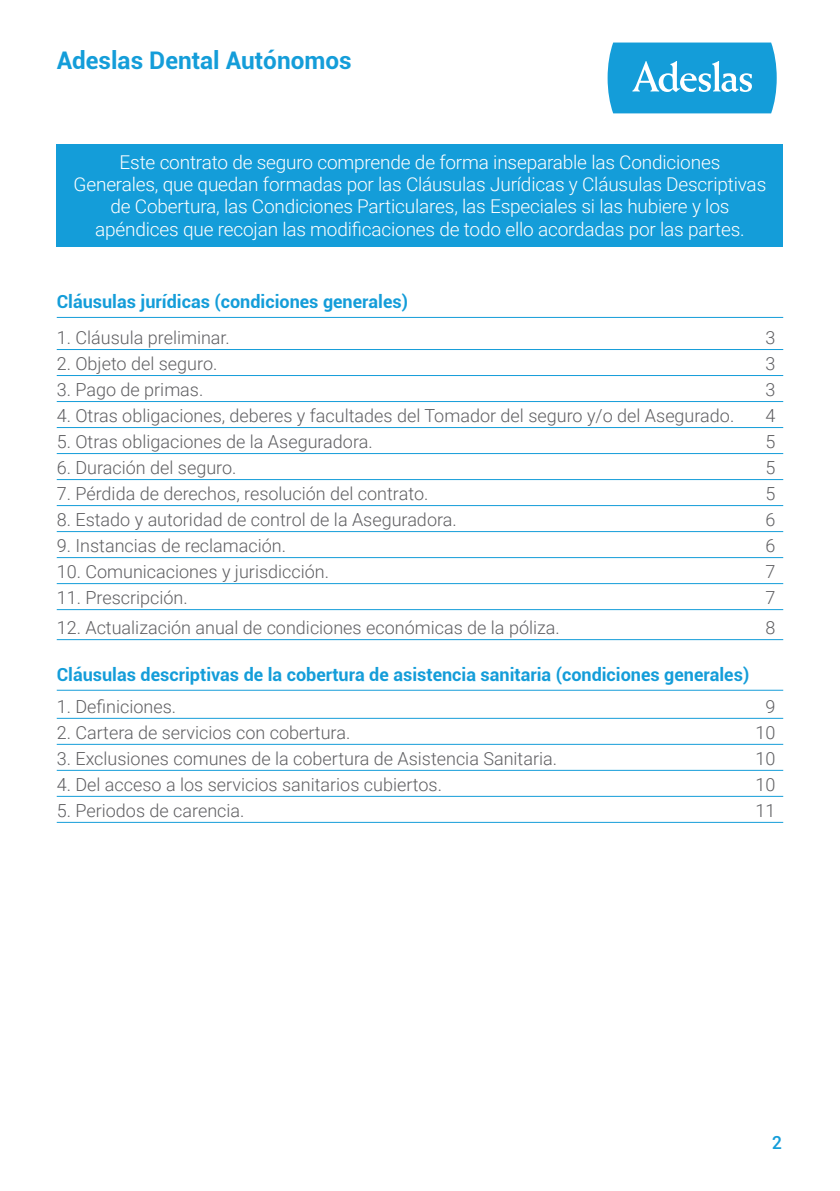
<style>
.page{position:relative;width:840px;height:1191px;background:#fff}
.page>*{position:absolute;margin:0;border:0;box-sizing:border-box;transform-origin:0 0}
.t1{font:700 24.2px "Roboto";color:#149dd9}
.t2{font:300 19px/22px "Roboto";letter-spacing:-.01em;color:#fff;text-align:center}
.t3{font:300 18px "Roboto";color:#5f5f62}
.t4{font:700 18px "Roboto";color:#149dd9}
.t5{font:500 18px "Roboto";color:#149dd9}
</style>
<div class="page">
<svg style="left:607px;top:43px;width:169px;height:70px;background:#2fa8dd"></svg>
<div style="left:57px;top:145px;width:725px;height:102px;background:#149dd9"></div>
<hr style="left:57px;top:317px;width:725px;height:1px;background:#149dd9">
<hr style="left:57px;top:349px;width:725px;height:1px;background:#149dd9">
<hr style="left:57px;top:375px;width:725px;height:1px;background:#149dd9">
<hr style="left:57px;top:401px;width:725px;height:1px;background:#149dd9">
<hr style="left:57px;top:427px;width:725px;height:1px;background:#149dd9">
<hr style="left:57px;top:453px;width:725px;height:1px;background:#149dd9">
<hr style="left:57px;top:479px;width:725px;height:1px;background:#149dd9">
<hr style="left:57px;top:505px;width:725px;height:1px;background:#149dd9">
<hr style="left:57px;top:531px;width:725px;height:1px;background:#149dd9">
<hr style="left:57px;top:557px;width:725px;height:1px;background:#149dd9">
<hr style="left:57px;top:583px;width:725px;height:1px;background:#149dd9">
<hr style="left:57px;top:609px;width:725px;height:1px;background:#149dd9">
<hr style="left:57px;top:639px;width:725px;height:1px;background:#149dd9">
<hr style="left:57px;top:689px;width:725px;height:1px;background:#149dd9">
<hr style="left:57px;top:718px;width:725px;height:1px;background:#149dd9">
<hr style="left:57px;top:744px;width:725px;height:1px;background:#149dd9">
<hr style="left:57px;top:770px;width:725px;height:1px;background:#149dd9">
<hr style="left:57px;top:796px;width:725px;height:1px;background:#149dd9">
<hr style="left:57px;top:822px;width:725px;height:1px;background:#149dd9">
<h1 class="t1" style="left:57px;top:44px;width:296px">Adeslas Dental Autónomos</h1>
<p class="t2" style="left:74px;top:151px;width:693px">Este contrato de seguro comprende de forma inseparable las Condiciones<br>Generales, que quedan formadas por las Cláusulas Jurídicas y Cláusulas Descriptivas de Cobertura, las Condiciones Particulares, las Especiales si las hubiere y los apéndices que recojan las modificaciones de todo ello acordadas por las partes.</p>
<p class="t4" style="left:57px;top:289px;width:352px">Cláusulas jurídicas (condiciones generales)</p>
<p class="t3" style="left:57px;top:325px;width:174px">1. Cláusula preliminar.</p>
<p class="t3" style="left:765px;top:325px;width:11px">3</p>
<p class="t3" style="left:57px;top:351px;width:162px">2. Objeto del seguro.</p>
<p class="t3" style="left:765px;top:351px;width:11px">3</p>
<p class="t3" style="left:57px;top:377px;width:148px">3. Pago de primas.</p>
<p class="t3" style="left:765px;top:377px;width:11px">3</p>
<p class="t3" style="left:57px;top:403px;width:678px">4. Otras obligaciones, deberes y facultades del Tomador del seguro y/o del Asegurado.</p>
<p class="t3" style="left:765px;top:403px;width:11px">4</p>
<p class="t3" style="left:57px;top:429px;width:317px">5. Otras obligaciones de la Aseguradora.</p>
<p class="t3" style="left:765px;top:429px;width:11px">5</p>
<p class="t3" style="left:57px;top:455px;width:181px">6. Duración del seguro.</p>
<p class="t3" style="left:765px;top:455px;width:11px">5</p>
<p class="t3" style="left:57px;top:481px;width:373px">7. Pérdida de derechos, resolución del contrato.</p>
<p class="t3" style="left:765px;top:481px;width:11px">5</p>
<p class="t3" style="left:57px;top:507px;width:401px">8. Estado y autoridad de control de la Aseguradora.</p>
<p class="t3" style="left:765px;top:507px;width:11px">6</p>
<p class="t3" style="left:57px;top:533px;width:231px">9. Instancias de reclamación.</p>
<p class="t3" style="left:765px;top:533px;width:11px">6</p>
<p class="t3" style="left:57px;top:559px;width:274px">10. Comunicaciones y jurisdicción.</p>
<p class="t3" style="left:765px;top:559px;width:11px">7</p>
<p class="t3" style="left:57px;top:585px;width:132px">11. Prescripción.</p>
<p class="t3" style="left:765px;top:585px;width:11px">7</p>
<p class="t3" style="left:57px;top:615px;width:504px">12. Actualización anual de condiciones económicas de la póliza.</p>
<p class="t3" style="left:765px;top:615px;width:11px">8</p>
<p class="t4" style="left:57px;top:662px;width:693px">Cláusulas descriptivas de la cobertura de asistencia sanitaria (condiciones generales)</p>
<p class="t3" style="left:57px;top:694px;width:121px">1. Definiciones.</p>
<p class="t3" style="left:765px;top:694px;width:11px">9</p>
<p class="t3" style="left:57px;top:720px;width:295px">2. Cartera de servicios con cobertura.</p>
<p class="t3" style="left:755px;top:720px;width:21px">10</p>
<p class="t3" style="left:57px;top:746px;width:501px">3. Exclusiones comunes de la cobertura de Asistencia Sanitaria.</p>
<p class="t3" style="left:755px;top:746px;width:21px">10</p>
<p class="t3" style="left:57px;top:772px;width:386px">4. Del acceso a los servicios sanitarios cubiertos.</p>
<p class="t3" style="left:755px;top:772px;width:21px">10</p>
<p class="t3" style="left:57px;top:798px;width:189px">5. Periodos de carencia.</p>
<p class="t3" style="left:755px;top:798px;width:21px">11</p>
<p class="t5" style="left:771px;top:1129px;width:12px">2</p>
</div>
